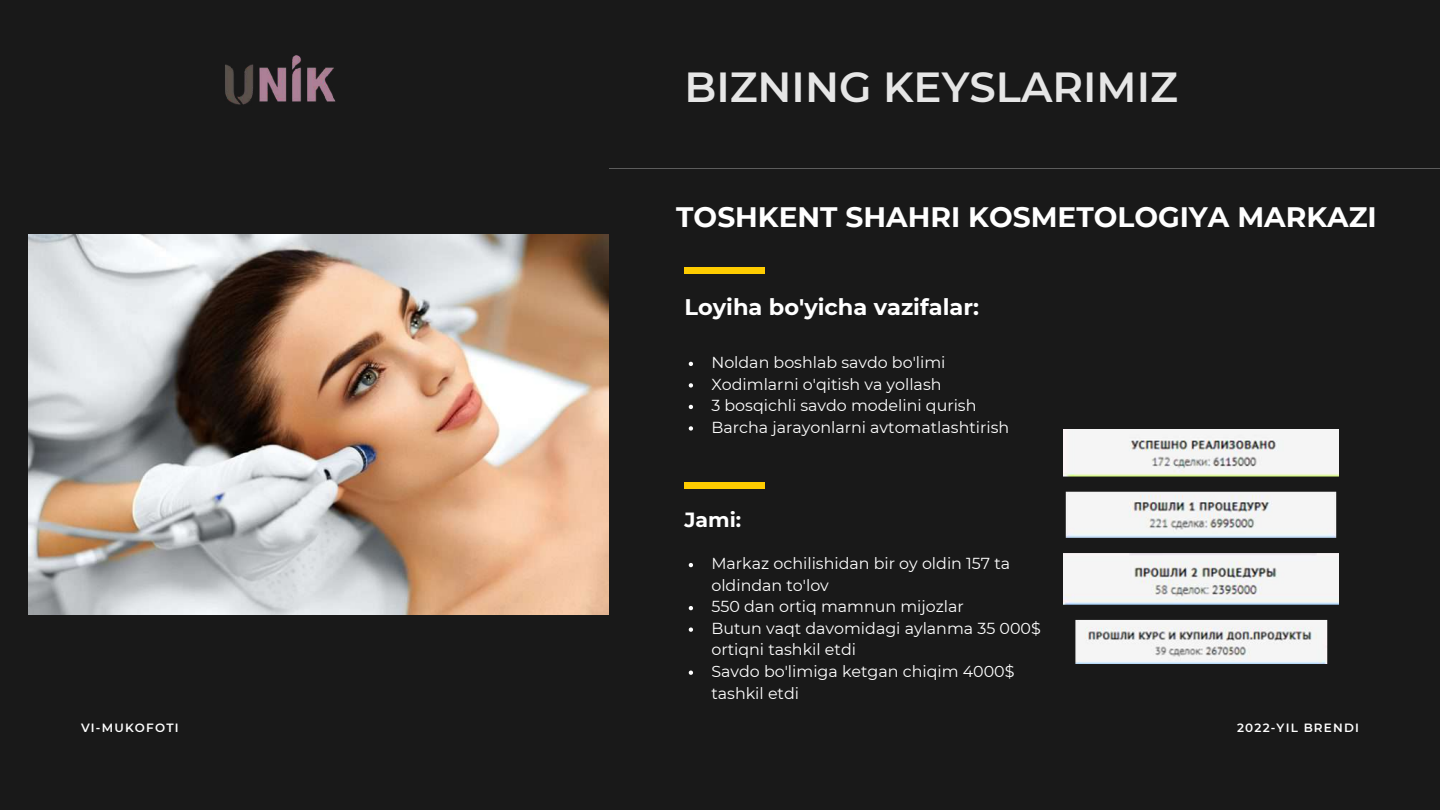
<style>
.page{position:relative;width:1440px;height:810px;background:#191919}
.page>*{position:absolute;margin:0;border:0;box-sizing:border-box;transform-origin:0 0}
.t1{font:600 42px "Montserrat";color:#e6e6e6}
.t2{font:700 28.1px "Montserrat";color:#fff}
.t3{font:700 22.5px "Montserrat";color:#fff}
.t4{font:700 20.5px "Montserrat";color:#fff}
.t5{font:15.9px/21.5px "Montserrat";color:#fff}
.t6{font:600 12px "Montserrat";letter-spacing:.1em;color:#fff}
</style>
<div class="page">
<div style="left:684px;top:267px;width:80px;height:6px;background:#fecc00"></div>
<div style="left:684px;top:482px;width:80px;height:6px;background:#fecc00"></div>
<hr style="left:609px;top:168px;width:831px;height:1px;background:#fff">
<img style="left:225px;top:55px;width:111px;height:50px">
<img style="left:1064px;top:430px;width:274px;height:234px">
<img style="left:28px;top:235px;width:581px;height:380px">
<svg style="left:689px;top:362px;width:4px;height:4px"></svg>
<svg style="left:689px;top:383px;width:4px;height:5px"></svg>
<svg style="left:689px;top:405px;width:4px;height:4px"></svg>
<svg style="left:689px;top:426px;width:4px;height:5px"></svg>
<svg style="left:689px;top:563px;width:4px;height:4px"></svg>
<svg style="left:689px;top:606px;width:4px;height:4px"></svg>
<svg style="left:689px;top:627px;width:4px;height:5px"></svg>
<svg style="left:689px;top:671px;width:4px;height:4px"></svg>
<h1 class="t1" style="left:684px;top:62px;width:495px">BIZNING KEYSLARIMIZ</h1>
<h2 class="t2" style="left:676px;top:200px;width:702px">TOSHKENT SHAHRI KOSMETOLOGIYA MARKAZI</h2>
<h3 class="t3" style="left:684px;top:293px;width:296px">Loyiha bo'yicha vazifalar:</h3>
<p class="t5" style="left:711px;top:352px;width:299px">Noldan boshlab savdo bo'limi Xodimlarni o'qitish va yollash<br>3 bosqichli savdo modelini qurish Barcha jarayonlarni avtomatlashtirish</p>
<p class="t4" style="left:684px;top:507px;width:58px">Jami:</p>
<p class="t5" style="left:711px;top:553px;width:331px">Markaz ochilishidan bir oy oldin 157 ta oldindan to'lov<br>550 dan ortiq mamnun mijozlar<br>Butun vaqt davomidagi aylanma 35 000$ ortiqni tashkil etdi<br>Savdo bo'limiga ketgan chiqim 4000$ tashkil etdi</p>
<p class="t6" style="left:81px;top:720px;width:99px">VI-MUKOFOTI</p>
<p class="t6" style="left:1237px;top:720px;width:123px">2022-YIL BRENDI</p>
</div>
